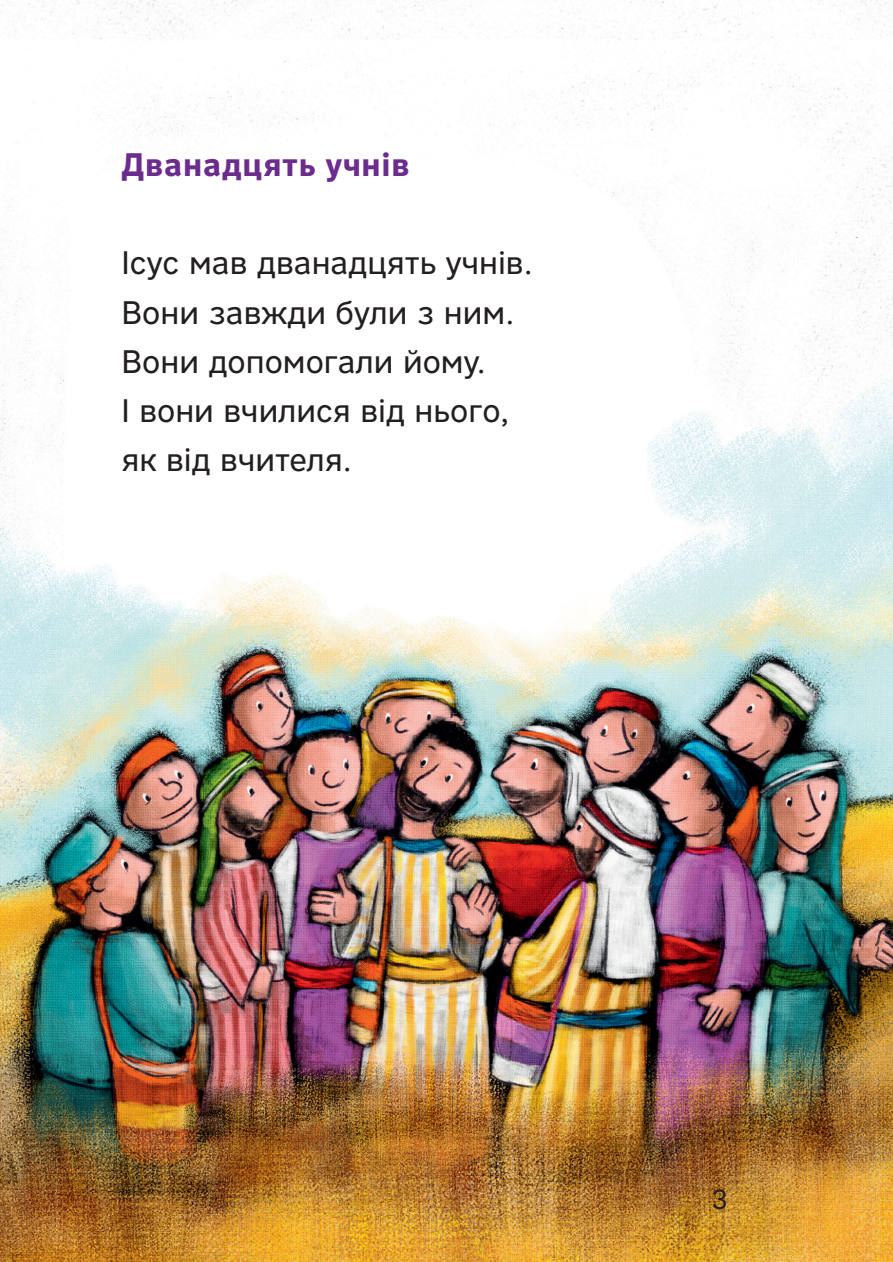
<style>
.page{position:relative;width:893px;height:1262px;background:#fff}
.page>*{position:absolute;margin:0;border:0;box-sizing:border-box;transform-origin:0 0}
.t1{font:32px/49.2px "Nort";color:#231f20}
.t2{font:700 32px "Nort";letter-spacing:.02em;color:#6b2c8e}
.t3{font:27.75px "Nort";color:#231f20}
</style>
<div class="page">
<img style="left:0;top:0;width:893px;height:1261px">
<p class="t2" style="left:121px;top:143px;width:290px">Дванадцять учнів</p>
<p class="t1" style="left:121px;top:237px;width:413px">Ісус мав дванадцять учнів.<br>Вони завжди були з ним.<br>Вони допомогали йому.<br>І вони вчилися від нього, як від вчителя.</p>
<p class="t3" style="left:712px;top:1180px;width:17px">3</p>
</div>
